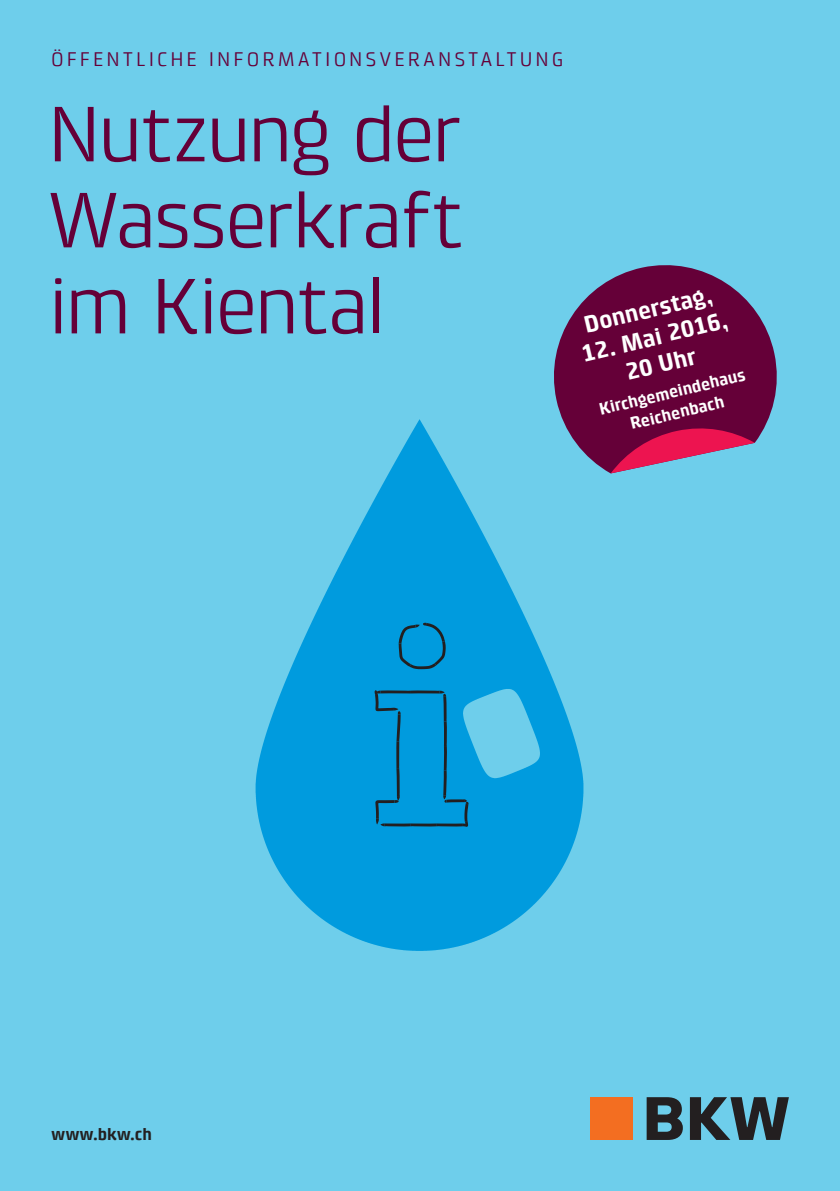
<style>
.page{position:relative;width:840px;height:1191px;background:#fff}
.page>*{position:absolute;margin:0;border:0;box-sizing:border-box;transform-origin:0 0}
.BKW_Cover_Headline_4{font:80px/86px "Klint Pro";letter-spacing:-.035em;color:#650038;text-align:justify}
.t1{font:700 24px/28px "Klint Pro";color:#fff;text-align:center}
.BKW_Cover_Rubrik_10{font:20px "Klint Pro";letter-spacing:.15em;color:#650038}
.t2{font:700 17px/21.2px "Klint Pro";color:#fff;text-align:center}
.t3{font:700 17px "Klint Pro";color:#231f20}
</style>
<div class="page">
<div style="left:0;top:0;width:839px;height:1191px;background:#6eceeb"></div>
<svg style="left:646px;top:1097px;width:36px;height:43px"></svg>
<svg style="left:689px;top:1097px;width:99px;height:43px"></svg>
<div style="left:590px;top:1097px;width:42px;height:43px;background:#f36e21"></div>
<img style="left:255px;top:419px;width:329px;height:532px">
<svg style="left:398px;top:623px;width:47px;height:46px;background:#0685bc"></svg>
<svg style="left:374px;top:690px;width:94px;height:137px;background:#048eca"></svg>
<svg style="left:543px;top:265px;width:234px;height:208px;fill:#650038"></svg>
<svg style="left:610px;top:425px;width:144px;height:48px"></svg>
<p class="BKW_Cover_Rubrik_10" style="left:51px;top:48px;width:514px">ÖFFENTLICHE INFORMATIONSVERANSTALTUNG</p>
<p class="BKW_Cover_Headline_4" style="left:48px;top:91px;width:418px">Nutzung der Wasserkraft im Kiental</p>
<p class="t1" style="left:580px;top:310px;width:132px;rotate:-13deg">Donnerstag,</p>
<p class="t1" style="left:578px;top:340px;width:150px;rotate:-13deg">12. Mai 2016,<br>20 Uhr</p>
<p class="t2" style="left:596px;top:400px;width:151px;rotate:-14deg">Kirchgemeindehaus<br>Reichenbach</p>
<p class="t3" style="left:51px;top:1124px;width:102px">www.bkw.ch</p>
</div>
